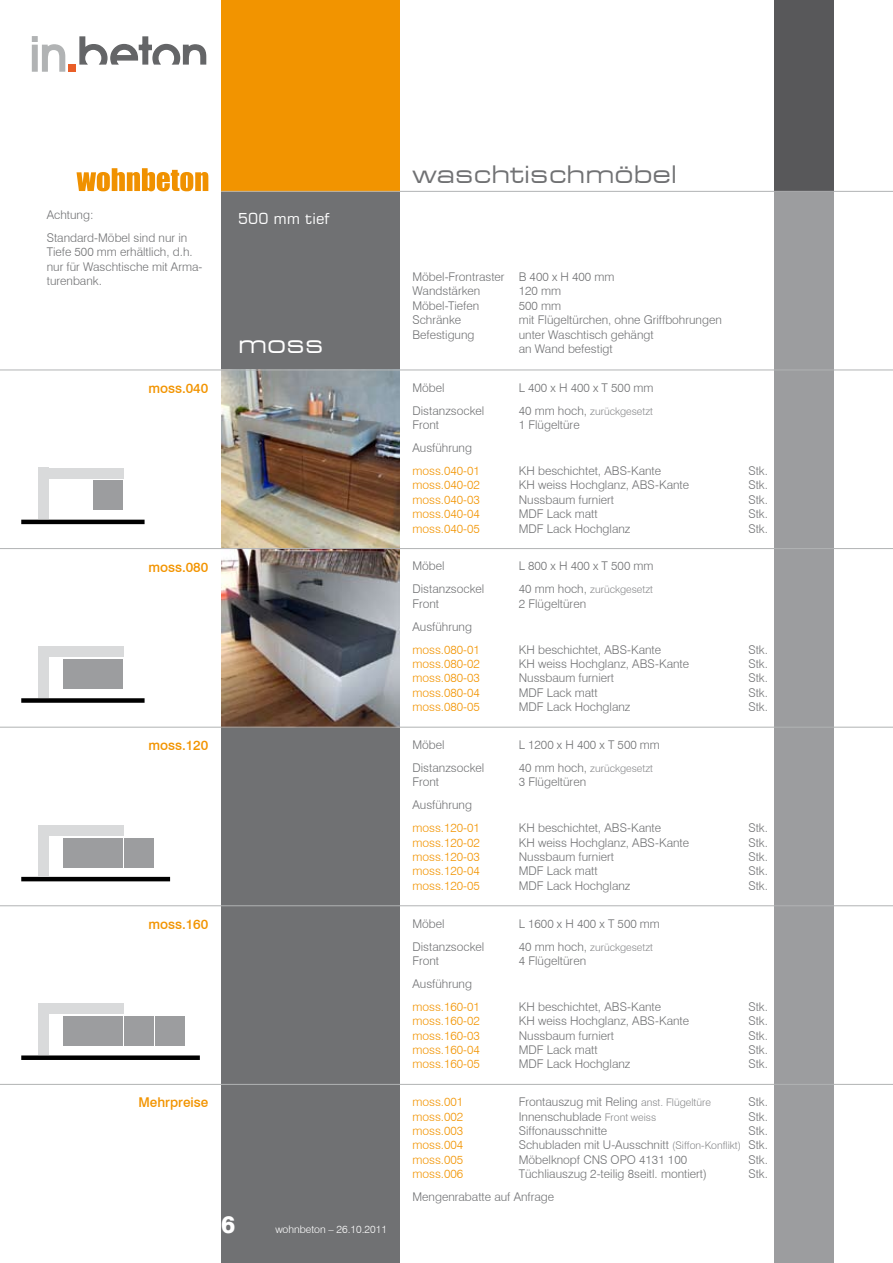
<style>
.page{position:relative;width:893px;height:1263px;background:#fff}
.page>*{position:absolute;margin:0;border:0;box-sizing:border-box;transform-origin:0 0}
.t1{font:expanded 24px "Square 721 BT";color:#707173}
.t2{font:expanded 24px "Square 721 BT";color:#fff}
.t3{font:800 24px "Swiss 721 BT";color:#fff}
.t4{font:15px "Square 721 BT";color:#fff}
.t5{font:500 13.5px "Swiss 721 BT";color:#f29400}
.t6{font:300 12px/14.4px "Swiss 721 BT";color:#707173;text-align:justify}
.t7{font:300 12px "Swiss 721 BT";color:#f29400}
.t8{font:300 10.5px "Swiss 721 BT";color:#87888a}
.t9{font:300 10.5px "Swiss 721 BT";color:#fff}
.s1{font-size:12px;color:#707173}
.s2{font-size:10.5px;color:#87888a}
</style>
<div class="page">
<div style="left:221px;top:0;width:179px;height:1263px;background:#707173"></div>
<div style="left:221px;top:0;width:179px;height:191px;background:#f29400"></div>
<div style="left:774px;top:191px;width:59px;height:1072px;background:#9c9d9f"></div>
<div style="left:774px;top:0;width:59px;height:191px;background:#58585a"></div>
<svg style="left:79px;top:36px;width:128px;height:29px"></svg>
<div style="left:69px;top:65px;width:7px;height:7px;background:#e95e28"></div>
<svg style="left:32px;top:36px;width:34px;height:36px"></svg>
<svg style="left:77px;top:168px;width:131px;height:23px"></svg>
<img style="left:221px;top:371px;width:179px;height:356px">
<div style="left:94px;top:480px;width:29px;height:30px;background:#9c9d9f"></div>
<hr style="left:21px;top:520px;width:124px;height:4px;background:#000">
<div style="left:38px;top:468px;width:85px;height:10px;background:#d9dadb"></div>
<div style="left:38px;top:468px;width:11px;height:51px;background:#d9dadb"></div>
<div style="left:63px;top:659px;width:30px;height:30px;background:#9c9d9f"></div>
<div style="left:94px;top:659px;width:29px;height:30px;background:#9c9d9f"></div>
<div style="left:21px;top:698px;width:124px;height:5px;background:#000"></div>
<div style="left:38px;top:646px;width:85px;height:11px;background:#d9dadb"></div>
<div style="left:38px;top:646px;width:11px;height:51px;background:#d9dadb"></div>
<div style="left:63px;top:838px;width:30px;height:29px;background:#9c9d9f"></div>
<div style="left:94px;top:838px;width:29px;height:29px;background:#9c9d9f"></div>
<div style="left:124px;top:838px;width:30px;height:29px;background:#9c9d9f"></div>
<hr style="left:21px;top:877px;width:149px;height:4px;background:#000">
<div style="left:38px;top:825px;width:85px;height:11px;background:#d9dadb"></div>
<div style="left:38px;top:825px;width:11px;height:51px;background:#d9dadb"></div>
<div style="left:63px;top:1016px;width:30px;height:30px;background:#9c9d9f"></div>
<div style="left:94px;top:1016px;width:29px;height:30px;background:#9c9d9f"></div>
<div style="left:124px;top:1016px;width:30px;height:30px;background:#9c9d9f"></div>
<div style="left:21px;top:1055px;width:179px;height:5px;background:#000"></div>
<div style="left:38px;top:1003px;width:85px;height:11px;background:#d9dadb"></div>
<div style="left:38px;top:1003px;width:11px;height:51px;background:#d9dadb"></div>
<div style="left:155px;top:1016px;width:30px;height:30px;background:#9c9d9f"></div>
<hr style="left:221px;top:191px;width:672px;height:1px;background:#b1b3b4">
<hr style="left:0;top:370px;width:893px;height:1px;background:#b1b3b4">
<hr style="left:0;top:548px;width:893px;height:1px;background:#b1b3b4">
<hr style="left:0;top:727px;width:893px;height:1px;background:#b1b3b4">
<hr style="left:0;top:905px;width:893px;height:1px;background:#b1b3b4">
<hr style="left:0;top:1084px;width:893px;height:1px;background:#b1b3b4">
<h1 class="t1" style="left:412px;top:160px;width:266px">waschtischmöbel</h1>
<p class="t6" style="left:47px;top:203px;width:142px;line-height:23px">Achtung:<br>Standard-Möbel sind nur in</p>
<p class="t6" style="left:47px;top:245px;width:157px;text-align:left">Tiefe 500 mm erhältlich, d.h. nur für Waschtische mit Arma&shy;turenbank.</p>
<p class="t4" style="left:238px;top:209px;width:93px">500 mm tief</p>
<p class="t6" style="left:412px;top:269px;width:204px">Möbel-Frontraster B 400 x H 400 mm<br>Wandstärken</p>
<p class="t6" style="left:519px;top:284px;width:44px">120 mm</p>
<h1 class="t2" style="left:238px;top:330px;width:87px">moss</h1>
<p class="t6" style="left:412px;top:298px;width:68px">Möbel-Tiefen</p>
<p class="t6" style="left:519px;top:298px;width:44px">500 mm</p>
<p class="t6" style="left:412px;top:313px;width:50px">Schränke</p>
<p class="t6" style="left:519px;top:313px;width:205px">mit Flügeltürchen, ohne Griffbohrungen</p>
<p class="t6" style="left:412px;top:327px;width:64px">Befestigung</p>
<p class="t6" style="left:519px;top:327px;width:136px">unter Waschtisch gehängt an Wand befestigt</p>
<p class="t5" style="left:148px;top:380px;width:61px">moss.040</p>
<p class="t6" style="left:412px;top:380px;width:34px">Möbel</p>
<p class="t6" style="left:519px;top:380px;width:136px">L 400 x H 400 x T 500 mm</p>
<p class="t6" style="left:412px;top:403px;width:73px">Distanzsockel</p>
<p class="t8" style="left:519px;top:405px;width:136px"><span class="s1">40 mm hoch,</span> zurückgesetzt</p>
<p class="t6" style="left:412px;top:418px;width:28px">Front</p>
<p class="t6" style="left:519px;top:418px;width:62px">1 Flügeltüre</p>
<p class="t6" style="left:412px;top:440px;width:61px">Ausführung</p>
<p class="t7" style="left:412px;top:463px;width:69px">moss.040-01</p>
<p class="t6" style="left:519px;top:463px;width:144px">KH beschichtet, ABS-Kante</p>
<p class="t7" style="left:412px;top:478px;width:69px">moss.040-02</p>
<p class="t6" style="left:519px;top:478px;width:172px">KH weiss Hochglanz, ABS-Kante</p>
<p class="t7" style="left:412px;top:492px;width:69px">moss.040-03</p>
<p class="t6" style="left:519px;top:492px;width:97px">Nussbaum furniert</p>
<p class="t7" style="left:412px;top:507px;width:69px">moss.040-04</p>
<p class="t6" style="left:519px;top:507px;width:80px">MDF Lack matt</p>
<p class="t7" style="left:412px;top:521px;width:69px">moss.040-05</p>
<p class="t6" style="left:519px;top:521px;width:113px">MDF Lack Hochglanz</p>
<p class="t6" style="left:748px;top:463px;width:21px">Stk.<br>Stk.<br>Stk.<br>Stk.<br>Stk.</p>
<p class="t5" style="left:148px;top:559px;width:61px">moss.080</p>
<p class="t6" style="left:412px;top:559px;width:34px">Möbel</p>
<p class="t6" style="left:519px;top:559px;width:136px">L 800 x H 400 x T 500 mm</p>
<p class="t6" style="left:412px;top:582px;width:73px">Distanzsockel</p>
<p class="t8" style="left:519px;top:583px;width:136px"><span class="s1">40 mm hoch,</span> zurückgesetzt</p>
<p class="t6" style="left:412px;top:596px;width:28px">Front</p>
<p class="t6" style="left:519px;top:596px;width:69px">2 Flügeltüren</p>
<p class="t6" style="left:412px;top:619px;width:61px">Ausführung</p>
<p class="t7" style="left:412px;top:642px;width:69px">moss.080-01</p>
<p class="t6" style="left:519px;top:642px;width:144px">KH beschichtet, ABS-Kante</p>
<p class="t7" style="left:412px;top:656px;width:69px">moss.080-02</p>
<p class="t6" style="left:519px;top:656px;width:172px">KH weiss Hochglanz, ABS-Kante</p>
<p class="t7" style="left:412px;top:671px;width:69px">moss.080-03</p>
<p class="t6" style="left:519px;top:671px;width:97px">Nussbaum furniert</p>
<p class="t7" style="left:412px;top:685px;width:69px">moss.080-04</p>
<p class="t6" style="left:519px;top:685px;width:80px">MDF Lack matt</p>
<p class="t7" style="left:412px;top:700px;width:69px">moss.080-05</p>
<p class="t6" style="left:519px;top:700px;width:113px">MDF Lack Hochglanz</p>
<p class="t6" style="left:748px;top:642px;width:21px">Stk.<br>Stk.<br>Stk.<br>Stk.<br>Stk.</p>
<p class="t5" style="left:148px;top:737px;width:61px">moss.120</p>
<p class="t6" style="left:412px;top:737px;width:34px">Möbel</p>
<p class="t6" style="left:519px;top:737px;width:143px">L 1200 x H 400 x T 500 mm</p>
<p class="t6" style="left:412px;top:760px;width:73px">Distanzsockel</p>
<p class="t8" style="left:519px;top:762px;width:136px"><span class="s1">40 mm hoch,</span> zurückgesetzt</p>
<p class="t6" style="left:412px;top:775px;width:28px">Front</p>
<p class="t6" style="left:519px;top:775px;width:69px">3 Flügeltüren</p>
<p class="t6" style="left:412px;top:798px;width:61px">Ausführung</p>
<p class="t7" style="left:412px;top:821px;width:69px">moss.120-01</p>
<p class="t6" style="left:519px;top:821px;width:144px">KH beschichtet, ABS-Kante</p>
<p class="t7" style="left:412px;top:835px;width:69px">moss.120-02</p>
<p class="t6" style="left:519px;top:835px;width:172px">KH weiss Hochglanz, ABS-Kante</p>
<p class="t7" style="left:412px;top:849px;width:69px">moss.120-03</p>
<p class="t6" style="left:519px;top:849px;width:97px">Nussbaum furniert</p>
<p class="t7" style="left:412px;top:864px;width:69px">moss.120-04</p>
<p class="t6" style="left:519px;top:864px;width:80px">MDF Lack matt</p>
<p class="t7" style="left:412px;top:878px;width:69px">moss.120-05</p>
<p class="t6" style="left:519px;top:878px;width:113px">MDF Lack Hochglanz</p>
<p class="t6" style="left:748px;top:821px;width:21px">Stk.<br>Stk.<br>Stk.<br>Stk.<br>Stk.</p>
<p class="t5" style="left:148px;top:916px;width:61px">moss.160</p>
<p class="t6" style="left:412px;top:916px;width:34px">Möbel</p>
<p class="t6" style="left:519px;top:916px;width:143px">L 1600 x H 400 x T 500 mm</p>
<p class="t6" style="left:412px;top:939px;width:73px">Distanzsockel</p>
<p class="t8" style="left:519px;top:940px;width:136px"><span class="s1">40 mm hoch,</span> zurückgesetzt</p>
<p class="t6" style="left:412px;top:953px;width:28px">Front</p>
<p class="t6" style="left:519px;top:953px;width:69px">4 Flügeltüren</p>
<p class="t6" style="left:412px;top:976px;width:61px">Ausführung</p>
<p class="t7" style="left:412px;top:999px;width:69px">moss.160-01</p>
<p class="t6" style="left:519px;top:999px;width:144px">KH beschichtet, ABS-Kante</p>
<p class="t7" style="left:412px;top:1014px;width:69px">moss.160-02</p>
<p class="t6" style="left:519px;top:1014px;width:172px">KH weiss Hochglanz, ABS-Kante</p>
<p class="t7" style="left:412px;top:1028px;width:69px">moss.160-03</p>
<p class="t6" style="left:519px;top:1028px;width:97px">Nussbaum furniert</p>
<p class="t7" style="left:412px;top:1042px;width:69px">moss.160-04</p>
<p class="t6" style="left:519px;top:1042px;width:80px">MDF Lack matt</p>
<p class="t7" style="left:412px;top:1057px;width:69px">moss.160-05</p>
<p class="t6" style="left:519px;top:1057px;width:113px">MDF Lack Hochglanz</p>
<p class="t6" style="left:748px;top:999px;width:21px">Stk.<br>Stk.<br>Stk.<br>Stk.<br>Stk.</p>
<p class="t5" style="left:138px;top:1094px;width:71px">Mehrpreise</p>
<p class="t7" style="left:412px;top:1095px;width:52px">moss.001</p>
<p class="t6" style="left:519px;top:1095px;width:194px">Frontauszug mit Reling <span class="s2">anst. Flügeltüre</span></p>
<p class="t7" style="left:412px;top:1109px;width:52px">moss.002</p>
<p class="t6" style="left:519px;top:1109px;width:139px">Innenschublade <span class="s2">Front weiss</span></p>
<p class="t7" style="left:412px;top:1123px;width:52px">moss.003</p>
<p class="t6" style="left:519px;top:1123px;width:90px">Siffonausschnitte</p>
<p class="t7" style="left:412px;top:1138px;width:52px">moss.004</p>
<p class="t6" style="left:519px;top:1138px;width:224px">Schubladen mit U-Ausschnitt <span class="s2">(Siffon-Konflikt)</span></p>
<p class="t7" style="left:412px;top:1152px;width:52px">moss.005</p>
<p class="t6" style="left:519px;top:1152px;width:170px">Möbelknopf CNS OPO 4131 100</p>
<p class="t7" style="left:412px;top:1167px;width:52px">moss.006</p>
<p class="t6" style="left:412px;top:1162px;width:296px;line-height:23px;text-indent:106px">Tüchliauszug 2-teilig 8seitl. montiert)<br>Mengenrabatte auf Anfrage</p>
<p class="t6" style="left:748px;top:1095px;width:21px">Stk.<br>Stk.<br>Stk.<br>Stk.<br>Stk.<br>Stk.</p>
<h1 class="t3" style="left:221px;top:1210px;width:16px">6</h1>
<p class="t9" style="left:275px;top:1223px;width:113px">wohnbeton – 26.10.2011</p>
</div>
